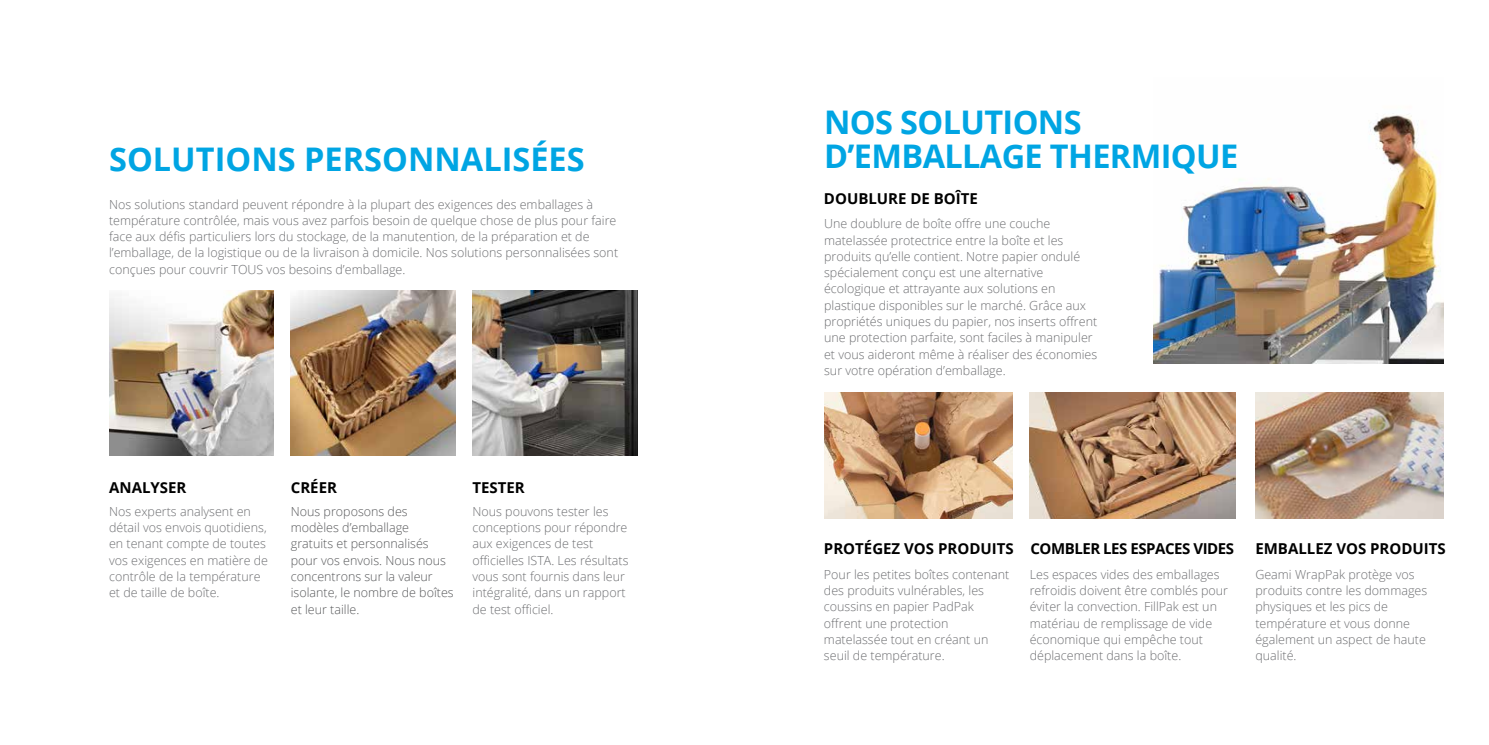
<style>
.page{position:relative;width:1489px;height:745px;background:#fff}
.page>*{position:absolute;margin:0;border:0;box-sizing:border-box;transform-origin:0 0}
.t1{font:700 32.5px/34px "Open Sans";letter-spacing:-.02em;color:#00a5e3}
.t2{font:700 32.5px "Open Sans";color:#00a5e3}
.t3{font:700 15px "Open Sans";color:#000}
.t4{font:700 15px "Open Sans";letter-spacing:-.03em;color:#000}
.t5{font:300 12.5px/16.2px "Open Sans";color:#6d6e71}
.t6{font:300 12.5px/16.2px "Open Sans";color:#58595b}
</style>
<div class="page">
<img style="left:109px;top:290px;width:165px;height:165px">
<img style="left:291px;top:290px;width:164px;height:165px">
<img style="left:472px;top:290px;width:165px;height:165px">
<img style="left:1153px;top:114px;width:290px;height:249px">
<img style="left:824px;top:392px;width:188px;height:126px">
<img style="left:1029px;top:392px;width:206px;height:126px">
<img style="left:1255px;top:392px;width:188px;height:126px">
<h1 class="t2" style="left:109px;top:136px;width:477px">SOLUTIONS PERSONNALISÉES</h1>
<p class="t5" style="left:109px;top:195px;width:510px">Nos solutions standard peuvent répondre à la plupart des exigences des emballages à température contrôlée, mais vous avez parfois besoin de quelque chose de plus pour faire face aux défis particuliers lors du stockage, de la manutention, de la préparation et de l’emballage, de la logistique ou de la livraison à domicile. Nos solutions personnalisées sont conçues pour couvrir TOUS vos besoins d’emballage.</p>
<p class="t3" style="left:109px;top:476px;width:79px">ANALYSER</p>
<p class="t3" style="left:291px;top:476px;width:48px">CRÉER</p>
<p class="t3" style="left:472px;top:476px;width:54px">TESTER</p>
<p class="t5" style="left:109px;top:502px;width:160px">Nos experts analysent en détail vos envois quotidiens, en tenant compte de toutes vos exigences en matière de contrôle de la température et de taille de boîte.</p>
<p class="t6" style="left:291px;top:502px;width:164px">Nous proposons des modèles d’emballage gratuits et personnalisés pour vos envois. Nous nous concentrons sur la valeur isolante, le nombre de boîtes et leur taille.</p>
<p class="t5" style="left:472px;top:502px;width:158px">Nous pouvons tester les conceptions pour répondre aux exigences de test officielles ISTA. Les résultats vous sont fournis dans leur intégralité, dans un rapport de test officiel.</p>
<h1 class="t1" style="left:824px;top:104px;width:415px">NOS SOLUTIONS<br>D’EMBALLAGE THERMIQUE</h1>
<p class="t3" style="left:824px;top:188px;width:155px">DOUBLURE DE BOÎTE</p>
<p class="t5" style="left:824px;top:215px;width:275px">Une doublure de boîte offre une couche matelassée protectrice entre la boîte et les produits qu’elle contient. Notre papier ondulé spécialement conçu est une alternative écologique et attrayante aux solutions en plastique disponibles sur le marché. Grâce aux propriétés uniques du papier, nos inserts offrent une protection parfaite, sont faciles à manipuler et vous aideront même à réaliser des économies sur votre opération d’emballage.</p>
<p class="t3" style="left:824px;top:537px;width:191px">PROTÉGEZ VOS PRODUITS</p>
<p class="t5" style="left:824px;top:565px;width:187px">Pour les petites boîtes contenant des produits vulnérables, les coussins en papier PadPak offrent une protection matelassée tout en créant un seuil de température.</p>
<p class="t4" style="left:1030px;top:537px;width:205px">COMBLER LES ESPACES VIDES</p>
<p class="t3" style="left:1255px;top:537px;width:192px">EMBALLEZ VOS PRODUITS</p>
<p class="t5" style="left:1029px;top:565px;width:200px">Les espaces vides des emballages refroidis doivent être comblés pour éviter la convection. FillPak est un matériau de remplissage de vide économique qui empêche tout déplacement dans la boîte.</p>
<p class="t5" style="left:1255px;top:565px;width:173px">Geami WrapPak protège vos produits contre les dommages physiques et les pics de température et vous donne également un aspect de haute qualité.</p>
</div>
